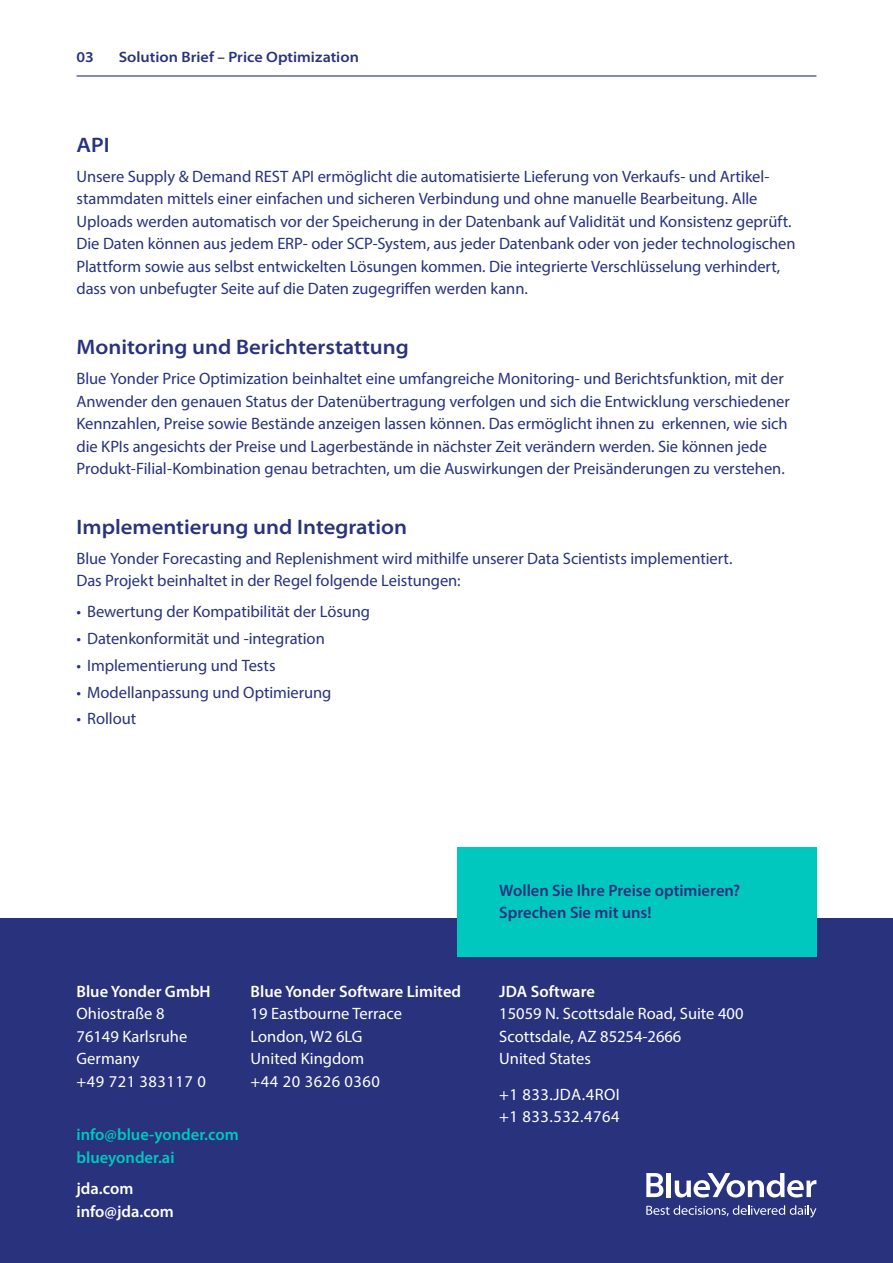
<style>
.page{position:relative;width:893px;height:1263px;background:#fff}
.page>*{position:absolute;margin:0;border:0;box-sizing:border-box;transform-origin:0 0}
.t1{font:600 semi-expanded 21px "Myriad Pro";color:#28327d}
.t2{font:16.5px/22.5px "Myriad Pro";letter-spacing:-.005em;color:#28327d}
.t3{font:16.5px/22.5px "Myriad Pro";color:#fff}
.t4{font:600 16.5px/22.5px "Myriad Pro";color:#fff}
.t5{font:600 16.5px/22.5px "Myriad Pro";letter-spacing:-.005em;color:#28327d}
.t6{font:600 16.5px/22.5px "Myriad Pro";color:#00c8be}
.t7{font:16.5px/22.5px "Myriad Pro";letter-spacing:.03em;color:#fff}
.t8{font:600 semi-expanded 15px "Myriad Pro";color:#28327d}
</style>
<div class="page">
<hr style="left:77px;top:75px;width:739px;height:2px;background:#28327d">
<div style="left:0;top:918px;width:893px;height:345px;background:#28327d"></div>
<div style="left:457px;top:847px;width:359px;height:110px;background:#00c8be"></div>
<svg style="left:646px;top:1205px;width:170px;height:12px"></svg>
<svg style="left:675px;top:1173px;width:141px;height:24px"></svg>
<div style="left:666px;top:1173px;width:5px;height:24px;background:#fff"></div>
<svg style="left:646px;top:1173px;width:17px;height:24px"></svg>
<p class="t8" style="left:77px;top:49px;width:19px">03</p>
<p class="t8" style="left:119px;top:49px;width:242px">Solution Brief – Price Optimization</p>
<p class="t1" style="left:77px;top:133px;width:35px">API</p>
<p class="t2" style="left:77px;top:165px;width:721px">Unsere Supply &amp; Demand REST API ermöglicht die automatisierte Lieferung von Verkaufs- und Artikel&shy;stammdaten mittels einer einfachen und sicheren Verbindung und ohne manuelle Bearbeitung. Alle Uploads werden automatisch vor der Speicherung in der Datenbank auf Validität und Konsistenz geprüft.<br>Die Daten können aus jedem ERP- oder SCP-System, aus jeder Datenbank oder von jeder technologischen Plattform sowie aus selbst entwickelten Lösungen kommen. Die integrierte Verschlüsselung verhindert, dass von unbefugter Seite auf die Daten zugegriffen werden kann.</p>
<p class="t1" style="left:77px;top:335px;width:334px">Monitoring und Berichterstattung</p>
<p class="t2" style="left:77px;top:367px;width:715px">Blue Yonder Price Optimization beinhaltet eine umfangreiche Monitoring- und Berichtsfunktion, mit der Anwender den genauen Status der Datenübertragung verfolgen und sich die Entwicklung verschiedener Kennzahlen, Preise sowie Bestände anzeigen lassen können. Das ermöglicht ihnen zu erkennen, wie sich die KPIs angesichts der Preise und Lagerbestände in nächster Zeit verändern werden. Sie können jede Produkt-Filial-Kombination genau betrachten, um die Auswirkungen der Preisänderungen zu verstehen.</p>
<p class="t1" style="left:77px;top:515px;width:332px">Implementierung und Integration</p>
<p class="t2" style="left:77px;top:547px;width:657px">Blue Yonder Forecasting and Replenishment wird mithilfe unserer Data Scientists implementiert.<br>Das Projekt beinhaltet in der Regel folgende Leistungen:</p>
<p class="t2" style="left:77px;top:600px;width:295px">• Bewertung der Kompatibilität der Lösung</p>
<p class="t2" style="left:77px;top:627px;width:250px">• Datenkonformität und -integration</p>
<p class="t2" style="left:77px;top:654px;width:201px">• Implementierung und Tests</p>
<p class="t2" style="left:77px;top:680px;width:256px">• Modellanpassung und Optimierung</p>
<p class="t2" style="left:77px;top:707px;width:61px">• Rollout</p>
<p class="t4" style="left:77px;top:980px;width:136px">Blue Yonder GmbH</p>
<p class="t3" style="left:77px;top:1002px;width:131px">Ohiostraße 8<br>76149 Karlsruhe<br>Germany<br>+49 721 383117 0</p>
<p class="t4" style="left:251px;top:980px;width:212px">Blue Yonder Software Limited</p>
<p class="t3" style="left:251px;top:1002px;width:153px">19 Eastbourne Terrace<br>London, W2 6LG<br>United Kingdom<br>+44 20 3626 0360</p>
<p class="t6" style="left:77px;top:1123px;width:164px">info@blue-yonder.com blueyonder.ai</p>
<p class="t4" style="left:77px;top:1177px;width:99px">jda.com info@jda.com</p>
<p class="t5" style="left:499px;top:879px;width:243px">Wollen Sie Ihre Preise optimieren?<br>Sprechen Sie mit uns!</p>
<p class="t4" style="left:499px;top:979px;width:97px">JDA Software</p>
<p class="t3" style="left:499px;top:1002px;width:246px">15059 N. Scottsdale Road, Suite 400<br>Scottsdale, AZ 85254-2666<br>United States</p>
<p class="t7" style="left:499px;top:1082px;width:122px">+1 833.JDA.4ROI +1 833.532.4764</p>
</div>
